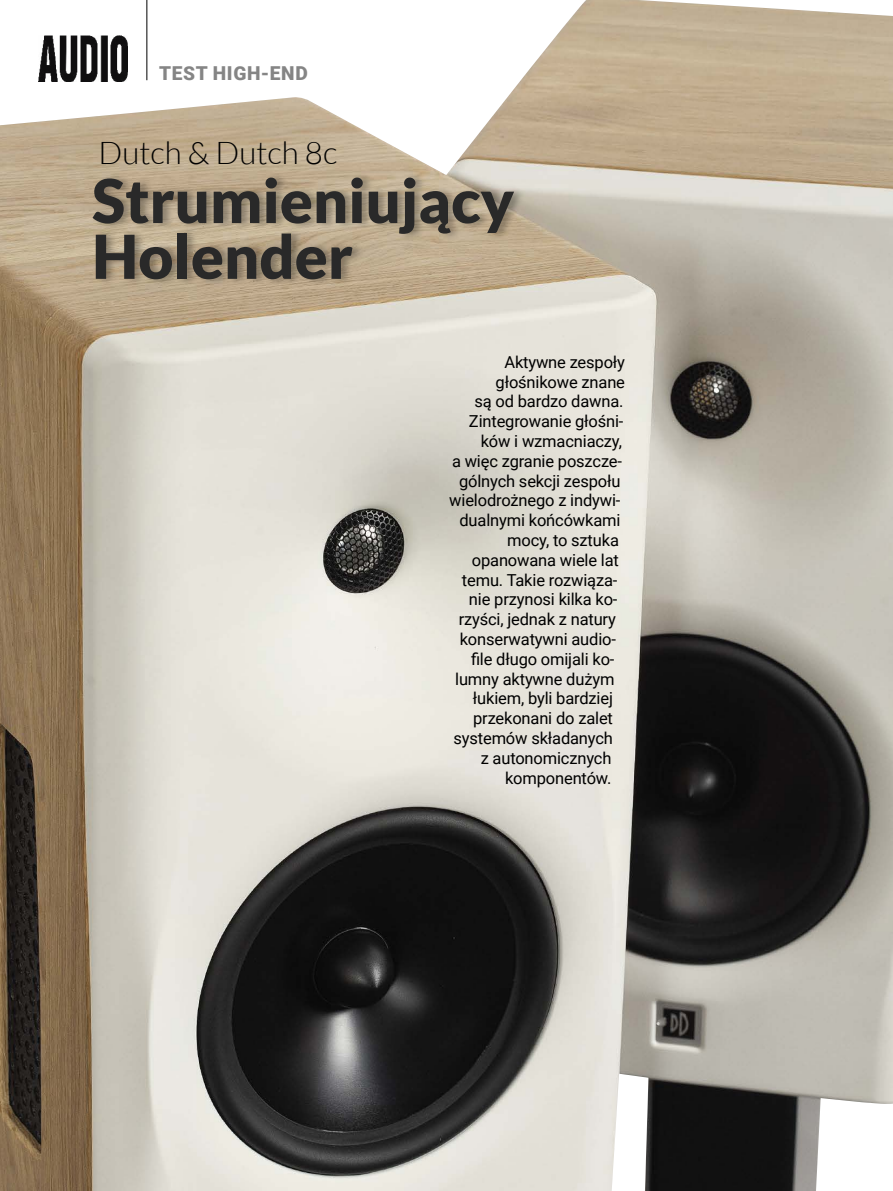
<style>
.page{position:relative;width:893px;height:1191px;background:#fff}
.page>*{position:absolute;margin:0;border:0;box-sizing:border-box;transform-origin:0 0}
.t1{font:900 60.6px/55.8px "Lato";color:#292929}
.t2{font:300 31.35px "Lato";color:#000}
.t3{font:900 19.2px "Roboto";letter-spacing:.035em;color:#858585}
.t4{font:16.5px "Roboto";letter-spacing:-.01em;color:#000}
</style>
<div class="page">
<img style="left:0;top:0;width:893px;height:1191px">
<div style="left:92px;top:172px;width:434px;height:115px;background:#000;opacity:.3"></div>
<div style="left:833px;top:1130px;width:37px;height:61px;background:#fff"></div>
<p class="t3" style="left:159px;top:60px;width:150px">TEST HIGH-END</p>
<h2 class="t2" style="left:99px;top:135px;width:240px">Dutch &amp; Dutch 8c</h2>
<h1 class="t1" style="left:92px;top:172px;width:424px">Strumieniujący<br>Holender</h1>
<p class="t4" style="left:504px;top:350px;width:122px">Aktywne zespoły</p>
<p class="t4" style="left:496px;top:370px;width:131px">głośnikowe znane</p>
<p class="t4" style="left:474px;top:390px;width:150px">są od bardzo dawna.</p>
<p class="t4" style="left:469px;top:410px;width:156px">Zintegrowanie głośni-</p>
<p class="t4" style="left:481px;top:429px;width:143px">ków i wzmacniaczy,</p>
<p class="t4" style="left:452px;top:449px;width:171px">a więc zgranie poszcze-</p>
<p class="t4" style="left:459px;top:469px;width:163px">gólnych sekcji zespołu</p>
<p class="t4" style="left:449px;top:489px;width:173px">wielodrożnego z indywi-</p>
<p class="t4" style="left:459px;top:509px;width:162px">dualnymi końcówkami</p>
<p class="t4" style="left:507px;top:528px;width:113px">mocy, to sztuka</p>
<p class="t4" style="left:472px;top:548px;width:149px">opanowana wiele lat</p>
<p class="t4" style="left:462px;top:568px;width:157px">temu. Takie rozwiąza-</p>
<p class="t4" style="left:469px;top:588px;width:150px">nie przynosi kilka ko-</p>
<p class="t4" style="left:459px;top:608px;width:159px">rzyści, jednak z natury</p>
<p class="t4" style="left:460px;top:627px;width:158px">konserwatywni audio-</p>
<p class="t4" style="left:471px;top:647px;width:145px">file długo omijali ko-</p>
<p class="t4" style="left:455px;top:667px;width:161px">lumny aktywne dużym</p>
<p class="t4" style="left:473px;top:687px;width:142px">łukiem, byli bardziej</p>
<p class="t4" style="left:473px;top:707px;width:141px">przekonani do zalet</p>
<p class="t4" style="left:454px;top:726px;width:161px">systemów składanych</p>
<p class="t4" style="left:481px;top:746px;width:132px">z autonomicznych</p>
<p class="t4" style="left:505px;top:766px;width:108px">komponentów.</p>
</div>
